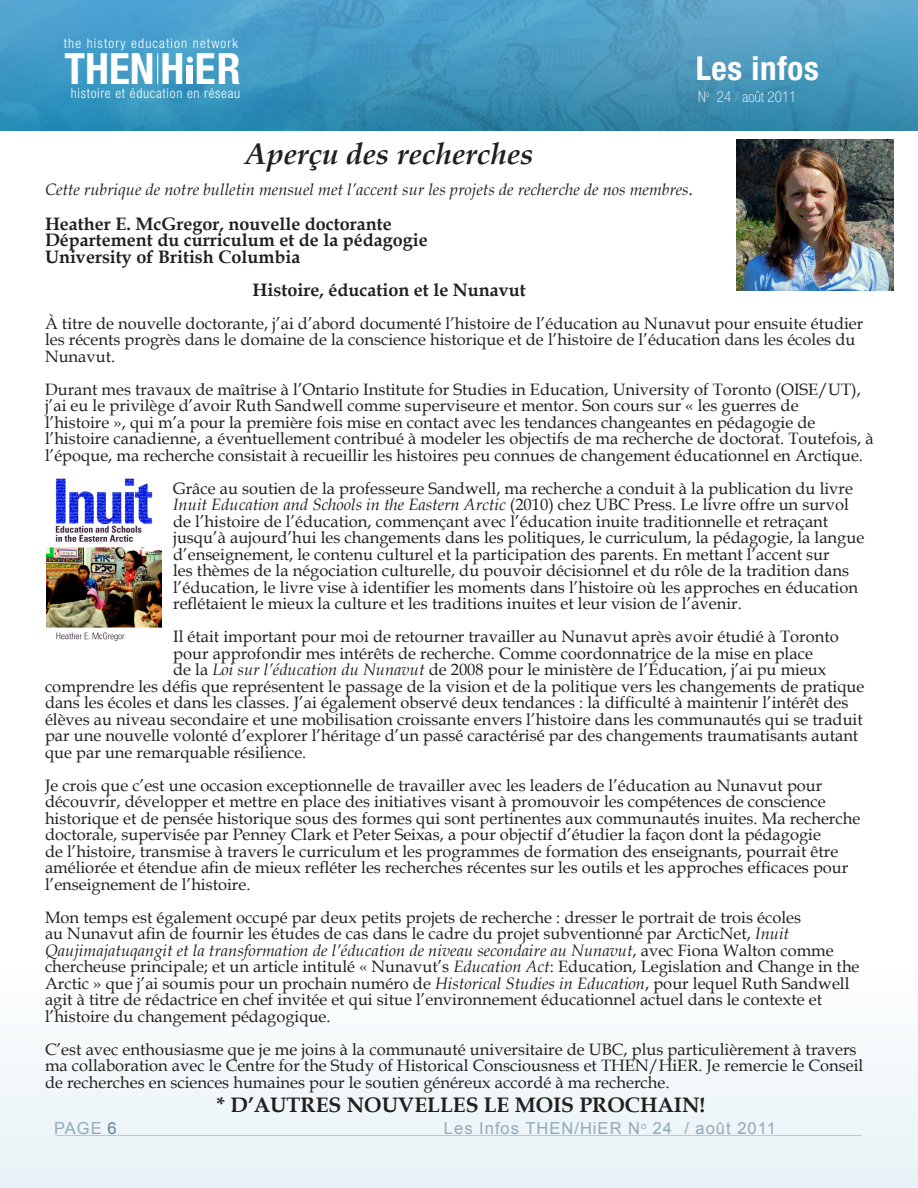
<style>
.page{position:relative;width:918px;height:1188px;background:#fff}
.page>*{position:absolute;margin:0;border:0;box-sizing:border-box;transform-origin:0 0}
.t1{font:700 condensed 43.2px "Helvetica Neue";color:#fff}
.t2{font:700 condensed 33px "Helvetica Neue";letter-spacing:.02em;color:#fff}
.t3{font:italic 700 30px "Book Antiqua";color:#231f20}
.t4{font:700 21px "Book Antiqua";color:#231f20}
.t5{font:700 18px "Book Antiqua";color:#231f20}
.t6{font:16.5px/16.5px "Book Antiqua";color:#231f20}
.t7{font:italic 16.5px "Book Antiqua";color:#231f20}
.t8{font:16.5px "Arial";letter-spacing:.06em;color:#91aabb}
.t9{font:100 condensed 15px "Helvetica Neue";color:#fff}
.t10{font:300 condensed 13.65px "Helvetica Neue";letter-spacing:.05em;color:#fff}
.t11{font:300 condensed 13.65px "Helvetica Neue";letter-spacing:.07em;color:#fff}
.s1{color:#7fb3d1}
.s2{font-size:18px}
.s3{font-style:italic}
.s4{color:#5e849c}
</style>
<div class="page">
<div style="left:0;top:963px;width:918px;height:225px;background:#f3f8fa"></div>
<hr style="left:56px;top:1135px;width:805px;height:1px;background:#003b62">
<img style="left:0;top:0;width:918px;height:130px">
<hr style="left:157px;top:53px;width:1px;height:31px;background:#fff">
<div style="left:187px;top:66px;width:6px;height:18px;background:#fff"></div>
<svg style="left:187px;top:57px;width:6px;height:6px"></svg>
<img style="left:736px;top:140px;width:158px;height:151px">
<img style="left:46px;top:478px;width:115px;height:164px">
<p class="t11" style="left:64px;top:35px;width:176px">the history education network</p>
<p class="t10" style="left:71px;top:85px;width:171px">histoire et éducation en réseau</p>
<h1 class="t1" style="left:64px;top:43px;width:178px">THENH ER</h1>
<h2 class="t2" style="left:696px;top:48px;width:125px">Les infos</h2>
<p class="t9" style="left:698px;top:88px;width:100px">N<sup>o</sup> 24 <span class="s1">/</span> août 2011</p>
<p class="t3" style="left:245px;top:133px;width:290px">Aperçu des recherches</p>
<p class="t7" style="left:45px;top:178px;width:650px">Cette rubrique de notre bulletin mensuel met l’accent sur les projets de recherche de nos membres<span class="s2">.</span></p>
<p class="t5" style="left:45px;top:212px;width:348px">Heather E. McGregor, nouvelle doctorante</p>
<p class="t5" style="left:45px;top:228px;width:384px">Département du curriculum et de la pédagogie</p>
<p class="t5" style="left:45px;top:245px;width:257px">University of British Columbia</p>
<p class="t5" style="left:253px;top:278px;width:275px">Histoire, éducation et le Nunavut</p>
<p class="t6" style="left:45px;top:315px;width:820px">À titre de nouvelle doctorante, j’ai d’abord documenté l’histoire de l’éducation au Nunavut pour ensuite étudier les récents progrès dans le domaine de la conscience historique et de l’histoire de l’éducation dans les écoles du<br>Nunavut.</p>
<p class="t6" style="left:45px;top:381px;width:817px">Durant mes travaux de maîtrise à l’Ontario Institute for Studies in Education, University of Toronto (OISE/UT), j’ai eu le privilège d’avoir Ruth Sandwell comme superviseure et mentor. Son cours sur « les guerres de</p>
<p class="t6" style="left:45px;top:414px;width:830px">l’histoire », qui m’a pour la première fois mise en contact avec les tendances changeantes en pédagogie de l’histoire canadienne, a éventuellement contribué à modeler les objectifs de ma recherche de doctorat. Toutefois, à l’époque, ma recherche consistait à recueillir les histoires peu connues de changement éducationnel en Arctique.</p>
<p class="t6" style="left:173px;top:480px;width:693px">Grâce au soutien de la professeure Sandwell, ma recherche a conduit à la publication du livre <span class="s3">Inuit Education and Schools in the Eastern Arctic</span> (2010) chez UBC Press. Le livre offre un survol de l’histoire de l’éducation, commençant avec l’éducation inuite traditionnelle et retraçant jusqu’à aujourd’hui les changements dans les politiques, le curriculum, la pédagogie, la langue d’enseignement, le contenu culturel et la participation des parents. En mettant l’accent sur<br>les thèmes de la négociation culturelle, du pouvoir décisionnel et du rôle de la tradition dans l’éducation, le livre vise à identifier les moments dans l’histoire où les approches en éducation reflétaient le mieux la culture et les traditions inuites et leur vision de l’avenir.</p>
<p class="t6" style="left:173px;top:628px;width:667px">Il était important pour moi de retourner travailler au Nunavut après avoir étudié à Toronto</p>
<p class="t6" style="left:173px;top:645px;width:641px">pour approfondir mes intérêts de recherche. Comme coordonnatrice de la mise en place</p>
<p class="t6" style="left:173px;top:661px;width:655px">de la <span class="s3">Loi sur l’éducation du Nunavut</span> de 2008 pour le ministère de l’Éducation, j’ai pu mieux</p>
<p class="t6" style="left:45px;top:678px;width:821px">comprendre les défis que représentent le passage de la vision et de la politique vers les changements de pratique</p>
<p class="t6" style="left:45px;top:694px;width:805px">dans les écoles et dans les classes. J’ai également observé deux tendances : la difficulté à maintenir l’intérêt des</p>
<p class="t6" style="left:45px;top:711px;width:819px">élèves au niveau secondaire et une mobilisation croissante envers l’histoire dans les communautés qui se traduit</p>
<p class="t6" style="left:45px;top:727px;width:815px">par une nouvelle volonté d’explorer l’héritage d’un passé caractérisé par des changements traumatisants autant</p>
<p class="t6" style="left:45px;top:744px;width:263px">que par une remarquable résilience.</p>
<p class="t6" style="left:45px;top:777px;width:817px">Je crois que c’est une occasion exceptionnelle de travailler avec les leaders de l’éducation au Nunavut pour découvrir, développer et mettre en place des initiatives visant à promouvoir les compétences de conscience historique et de pensée historique sous des formes qui sont pertinentes aux communautés inuites. Ma recherche doctorale, supervisée par Penney Clark et Peter Seixas, a pour objectif d’étudier la façon dont la pédagogie<br>de l’histoire, transmise à travers le curriculum et les programmes de formation des enseignants, pourrait être améliorée et étendue afin de mieux refléter les recherches récentes sur les outils et les approches efficaces pour l’enseignement de l’histoire.</p>
<p class="t6" style="left:45px;top:909px;width:816px">Mon temps est également occupé par deux petits projets de recherche : dresser le portrait de trois écoles<br>au Nunavut afin de fournir les études de cas dans le cadre du projet subventionné par ArcticNet, <span class="s3">Inuit Qaujimajatuqangit et la transformation de l’éducation de niveau secondaire au Nunavut</span>, avec Fiona Walton comme chercheuse principale; et un article intitulé « Nunavut’s <span class="s3">Education Act</span>: Education, Legislation and Change in the Arctic » que j’ai soumis pour un prochain numéro de <span class="s3">Historical Studies in Education</span>, pour lequel Ruth Sandwell agit à titre de rédactrice en chef invitée et qui situe l’environnement éducationnel actuel dans le contexte et l’histoire du changement pédagogique.</p>
<p class="t6" style="left:45px;top:1041px;width:820px">C’est avec enthousiasme que je me joins à la communauté universitaire de UBC, plus particulièrement à travers ma collaboration avec le Centre for the Study of Historical Consciousness et THEN/HiER. Je remercie le Conseil de recherches en sciences humaines pour le soutien généreux accordé à ma recherche.</p>
<p class="t4" style="left:216px;top:1090px;width:491px">* D’AUTRES NOUVELLES LE MOIS PROCHAIN!</p>
<p class="t8" style="left:54px;top:1117px;width:64px">PAGE <span class="s4">6</span></p>
<p class="t8" style="left:444px;top:1117px;width:333px">Les Infos THEN/HiER N<sup>o</sup> 24 / août 2011</p>
</div>
